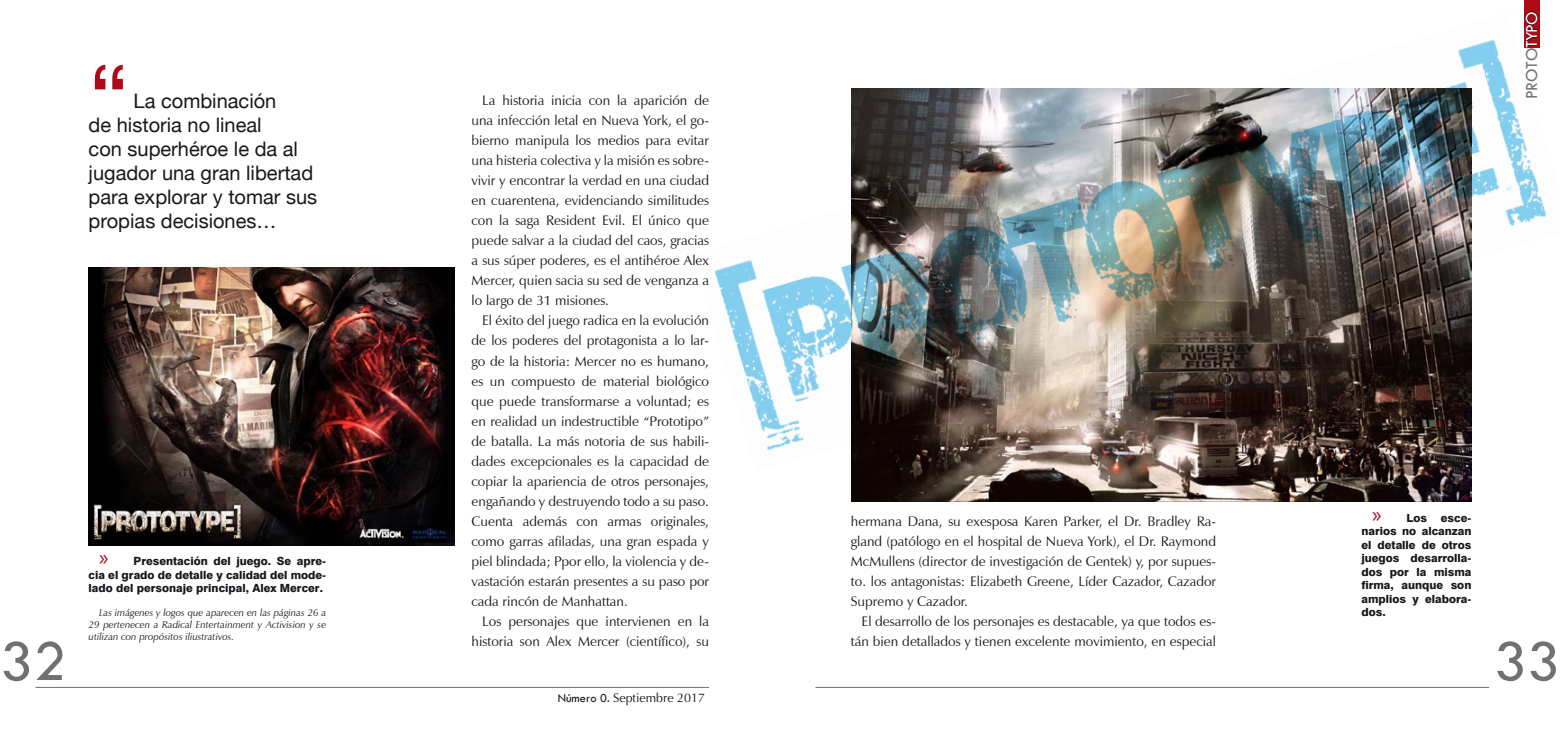
<style>
.page{position:relative;width:1560px;height:745px;background:#fff}
.page>*{position:absolute;margin:0;border:0;box-sizing:border-box;transform-origin:0 0}
.t1{font:95px "Helvetica Neue";color:#af0917}
.t2{font:60px "Tw Cen";color:#707173}
.t3{font:20px/24px "Helvetica Neue";color:#1a171c}
.t4{font:17.5px "Tw Cen";letter-spacing:-.02em;color:#707173}
.t5{font:13.75px/20px "Zapf Humanist 601 BT";color:#1a171c;text-align:justify}
.t6{font:12.5px "Optima";color:#1a171c}
.t7{font:800 11.25px/13.5px "Swiss 721 BT";color:#1a171c;text-align:justify}
.t8{font:italic 10px/12px "Zapf Humanist 601 BT";color:#1a171c;text-align:justify}
.s1{color:#fff}
.s2{font-family:"Myriad Pro";font-weight:400;font-size:22.5px;color:#af0917}
.s3{font-family:"Tw Cen"}
</style>
<div class="page">
<img style="left:89px;top:268px;width:365px;height:277px">
<hr style="left:35px;top:686px;width:674px;height:1px;background:#707173">
<div style="left:1524px;top:0;width:15px;height:48px;background:#af0917"></div>
<hr style="left:815px;top:686px;width:673px;height:1px;background:#707173">
<img style="left:851px;top:471px;width:619px;height:30px">
<img style="left:715px;top:12px;width:832px;height:459px">
<p class="t4" style="left:1521px;top:99px;width:90px;rotate:-90deg">PROTO<span class="s1">TYPO</span></p>
<h1 class="t1" style="left:89px;top:42px;width:42px">“</h1>
<h3 class="t3" style="left:89px;top:88px;width:230px;text-indent:45px">La combinación<br>de historia no lineal<br>con superhéroe le da al jugador una gran libertad para explorar y tomar sus propias decisiones…</h3>
<p class="t5" style="left:471px;top:90px;width:239px;text-indent:11px">La historia inicia con la aparición de una infección letal en Nueva York, el go&shy;bierno manipula los medios para evitar una histeria colectiva y la misión es sobre&shy;vivir y encontrar la verdad en una ciudad en cuarentena, evidenciando similitudes con la saga Resident Evil. El único que puede salvar a la ciudad del caos, gracias a sus súper poderes, es el antihéroe Alex Mercer, quien sacia su sed de venganza a lo largo de 31 misiones.</p>
<p class="t5" style="left:471px;top:310px;width:239px;text-indent:11px">El éxito del juego radica en la evolución de los poderes del protagonista a lo lar&shy;go de la historia: Mercer no es humano, es un compuesto de material biológico que puede transformarse a voluntad; es en realidad un indestructible “Prototipo” de batalla. La más notoria de sus habili&shy;dades excepcionales es la capacidad de copiar la apariencia de otros personajes, engañando y destruyendo todo a su paso.<br>Cuenta además con armas originales, como garras afiladas, una gran espada y piel blindada; Ppor ello, la violencia y de&shy;vastación estarán presentes a su paso por cada rincón de Manhattan.</p>
<p class="t5" style="left:471px;top:610px;width:239px;text-align:right">Los personajes que intervienen en la historia son Alex Mercer (científico), su</p>
<p class="t7" style="left:1361px;top:510px;width:111px;text-indent:11px"><span class="s2">»</span> Los esce&shy;narios no alcanzan el detalle de otros juegos desarrolla&shy;dos por la misma firma, aunque son amplios y elabora&shy;dos.</p>
<p class="t5" style="left:850px;top:510px;width:366px">hermana Dana, su exesposa Karen Parker, el Dr. Bradley Ra&shy;gland (patólogo en el hospital de Nueva York), el Dr. Raymond McMullens (director de investigación de Gentek) y, por supues&shy;to. los antagonistas: Elizabeth Greene, Líder Cazador, Cazador Supremo y Cazador.</p>
<p class="t5" style="left:850px;top:610px;width:366px;text-align:right">El desarrollo de los personajes es destacable, ya que todos es&shy;tán bien detallados y tienen excelente movimiento, en especial</p>
<p class="t7" style="left:89px;top:554px;width:239px;text-indent:11px"><span class="s2">»</span> Presentación del juego. Se apre&shy;cia el grado de detalle y calidad del mode&shy;lado del personaje principal, Alex Mercer.</p>
<p class="t8" style="left:89px;top:606px;width:239px;text-indent:11px">Las imágenes y logos que aparecen en las páginas 26 a 29 pertenecen a Radical Entertainment y Activision y se utilizan con propósitos iliustrativos.</p>
<h2 class="t2" style="left:0;top:628px;width:68px">32</h2>
<h2 class="t2" style="left:1493px;top:628px;width:68px">33</h2>
<p class="t6" style="left:557px;top:690px;width:149px"><span class="s3">Número 0.</span> Septiembre 2017</p>
</div>
